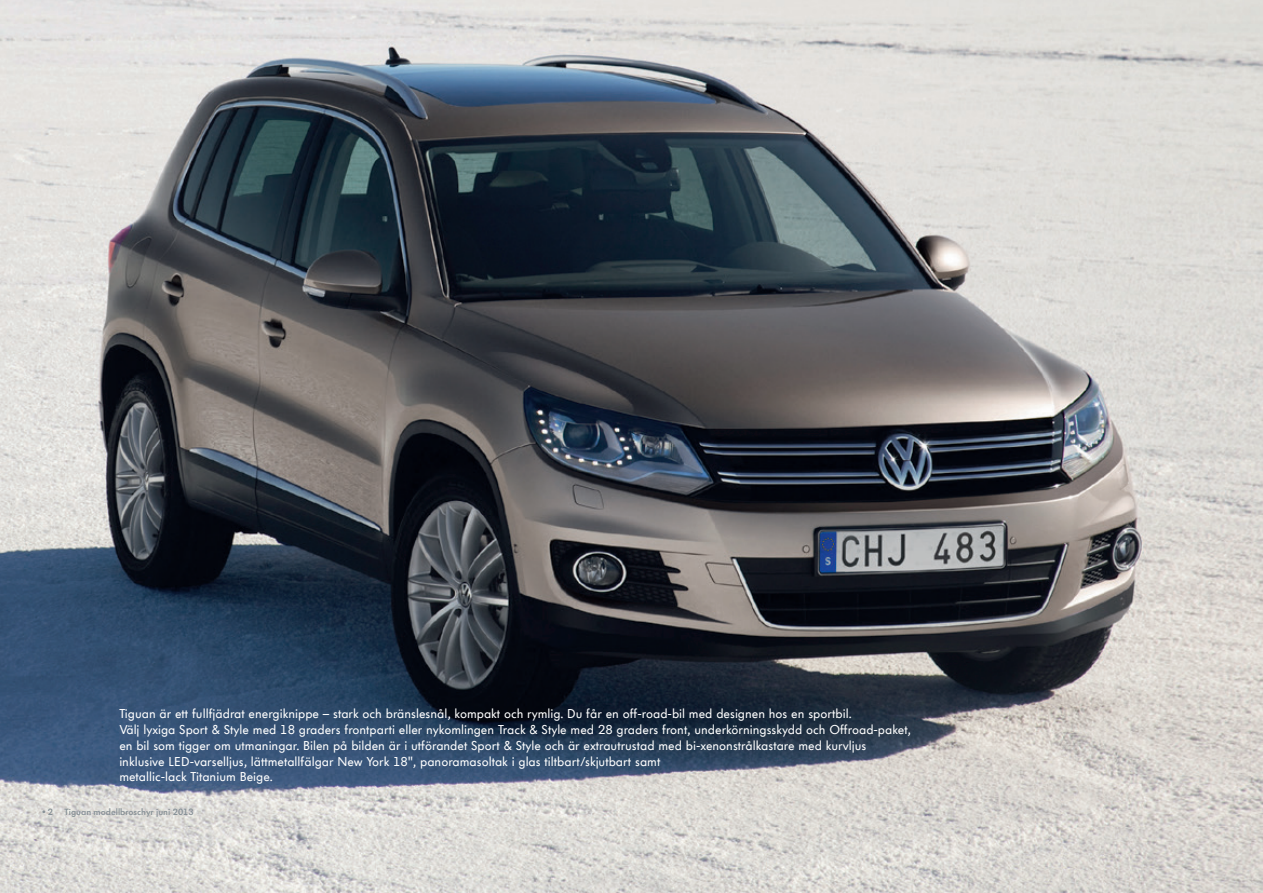
<style>
.page{position:relative;width:1263px;height:893px;background:#fff}
.page>*{position:absolute;margin:0;border:0;box-sizing:border-box;transform-origin:0 0}
.t1{font:12.75px/15.8px "VW Headline OT";color:#fff}
.t2{font:600 9px "VW Headline OT";color:#869096}
.t3{font:900 9px "VW Headline OT";color:#869096}
.s1{font-weight:600}
</style>
<div class="page">
<img style="left:0;top:0;width:1263px;height:893px">
<p class="t1" style="left:119px;top:706px;width:793px">Tiguan är ett fullfjädrat energiknippe – stark och bränslesnål, kompakt och rymlig. Du får en off-road-bil med designen hos en sportbil.<br>Välj lyxiga Sport &amp; Style med 18 graders frontparti eller nykomlingen Track &amp; Style med 28 graders front, underkörningsskydd och Offroad-paket, en bil som tigger om utmaningar. Bilen på bilden är i utförandet Sport &amp; Style och är extrautrustad med bi-xenonstrålkastare med kurvljus inklusive LED-varselljus, lättmetallfälgar New York 18", panoramasoltak i glas tiltbart/skjutbart samt<br>metallic-lack Titanium Beige.</p>
<p class="t3" style="left:43px;top:805px;width:12px">• <span class="s1">2</span></p>
<p class="t2" style="left:65px;top:806px;width:131px">Tiguan modellbroschyr juni 2013</p>
</div>
